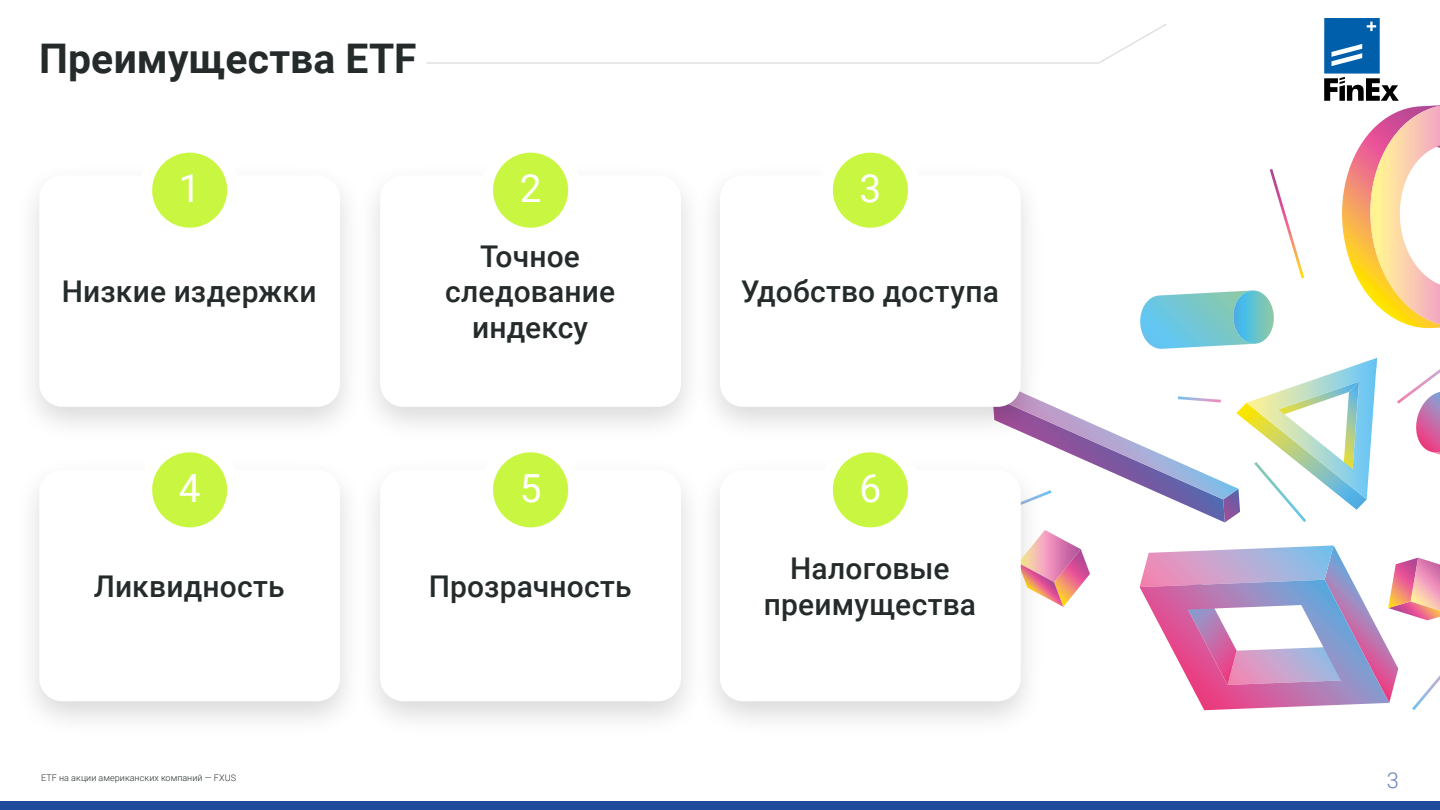
<style>
.page{position:relative;width:1440px;height:810px;background:#fff}
.page>*{position:absolute;margin:0;border:0;box-sizing:border-box;transform-origin:0 0}
.t1{font:700 40.8px "Roboto";letter-spacing:.005em;color:#252b2b}
.t2{font:38.78px "Roboto";color:#fff}
.t3{font:500 29.92px/35.4px "Roboto";letter-spacing:.005em;color:#252b2b;text-align:center}
.t4{font:300 21.75px "Roboto";color:#6281ba}
.t5{font:300 9px "Roboto";letter-spacing:.005em;color:#252b2b}
</style>
<div class="page">
<svg style="left:427px;top:24px;width:740px;height:40px"></svg>
<div style="left:0;top:801px;width:1440px;height:9px;background:#1f4b9d"></div>
<svg style="left:1324px;top:18px;width:116px;height:306px"></svg>
<svg style="left:1140px;top:290px;width:134px;height:59px;background:#84ceda"></svg>
<svg style="left:1270px;top:169px;width:34px;height:110px"></svg>
<svg style="left:1046px;top:358px;width:394px;height:352px"></svg>
<div style="left:14px;top:161px;width:352px;height:282px;background:#000;opacity:.15"></div>
<div style="left:39px;top:175px;width:301px;height:232px;background:#fff;border-radius:23px"></div>
<div style="left:14px;top:456px;width:352px;height:282px;background:#000;opacity:.15"></div>
<div style="left:39px;top:470px;width:301px;height:231px;background:#fff;border-radius:23px"></div>
<div style="left:355px;top:161px;width:352px;height:282px;background:#000;opacity:.15"></div>
<div style="left:380px;top:175px;width:301px;height:232px;background:#fff;border-radius:23px"></div>
<div style="left:355px;top:456px;width:352px;height:282px;background:#000;opacity:.15"></div>
<div style="left:380px;top:470px;width:301px;height:231px;background:#fff;border-radius:23px"></div>
<div style="left:695px;top:161px;width:351px;height:282px;background:#000;opacity:.15"></div>
<div style="left:720px;top:175px;width:301px;height:232px;background:#fff;border-radius:23px"></div>
<div style="left:695px;top:456px;width:351px;height:282px;background:#000;opacity:.15"></div>
<div style="left:720px;top:470px;width:301px;height:231px;background:#fff;border-radius:23px"></div>
<div style="left:480px;top:140px;width:101px;height:100px;background:#fff;border-radius:50%"></div>
<div style="left:493px;top:153px;width:75px;height:75px;background:#c9f741;border-radius:50%"></div>
<div style="left:480px;top:440px;width:101px;height:100px;background:#fff;border-radius:50%"></div>
<div style="left:493px;top:452px;width:75px;height:75px;background:#c9f741;border-radius:50%"></div>
<div style="left:820px;top:140px;width:101px;height:100px;background:#fff;border-radius:50%"></div>
<div style="left:833px;top:153px;width:75px;height:75px;background:#c9f741;border-radius:50%"></div>
<div style="left:820px;top:440px;width:101px;height:100px;background:#fff;border-radius:50%"></div>
<div style="left:833px;top:452px;width:75px;height:75px;background:#c9f741;border-radius:50%"></div>
<div style="left:140px;top:140px;width:100px;height:100px;background:#fff;border-radius:50%"></div>
<div style="left:152px;top:153px;width:75px;height:75px;background:#c9f741;border-radius:50%"></div>
<div style="left:140px;top:440px;width:100px;height:100px;background:#fff;border-radius:50%"></div>
<div style="left:152px;top:452px;width:75px;height:75px;background:#c9f741;border-radius:50%"></div>
<h1 class="t1" style="left:39px;top:30px;width:379px">Преимущества ETF</h1>
<p class="t2" style="left:179px;top:161px;width:23px">1</p>
<p class="t2" style="left:520px;top:161px;width:23px">2</p>
<p class="t2" style="left:860px;top:161px;width:23px">3</p>
<p class="t3" style="left:62px;top:273px;width:256px">Низкие издержки</p>
<p class="t3" style="left:445px;top:238px;width:172px">Точное следование индексу</p>
<p class="t3" style="left:741px;top:273px;width:260px">Удобство доступа</p>
<p class="t2" style="left:179px;top:461px;width:23px">4</p>
<p class="t2" style="left:520px;top:461px;width:23px">5</p>
<p class="t2" style="left:860px;top:461px;width:23px">6</p>
<p class="t3" style="left:94px;top:567px;width:192px">Ликвидность</p>
<p class="t3" style="left:429px;top:567px;width:204px">Прозрачность</p>
<p class="t3" style="left:764px;top:550px;width:214px">Налоговые преимущества</p>
<p class="t5" style="left:41px;top:771px;width:196px">ETF на акции американских компаний — FXUS</p>
<p class="t4" style="left:1387px;top:765px;width:14px">3</p>
</div>
